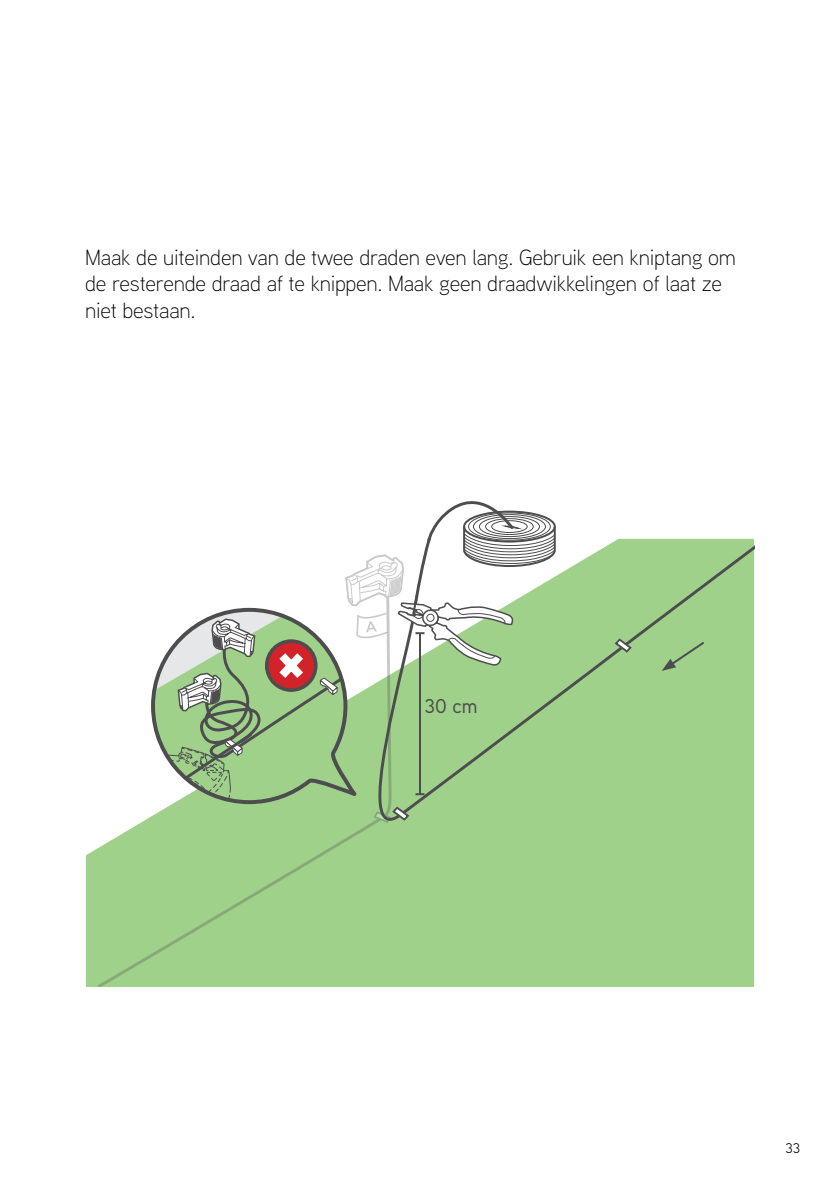
<style>
.page{position:relative;width:840px;height:1191px;background:#fff}
.page>*{position:absolute;margin:0;border:0;box-sizing:border-box;transform-origin:0 0}
.t1{font:300 22px/26.4px "Aaux Next";letter-spacing:-.01em;color:#000}
.t2{font:500 20px "Aaux Next";color:#4d4d4f}
.t3{font:14px "Aaux Next";color:#000}
</style>
<div class="page">
<div style="left:86px;top:850px;width:667px;height:137px;background:#9fd18a"></div>
<div style="left:95px;top:815px;width:298px;height:172px;background:#9fd18a"></div>
<div style="left:344px;top:539px;width:409px;height:319px;background:#9fd18a"></div>
<svg style="left:613px;top:637px;width:19px;height:17px"></svg>
<svg style="left:153px;top:501px;width:403px;height:323px"></svg>
<p class="t1" style="left:85px;top:243px;width:651px">Maak de uiteinden van de twee draden even lang. Gebruik een kniptang om de resterende draad af te knippen. Maak geen draadwikkelingen of laat ze niet bestaan.</p>
<p class="t2" style="left:424px;top:692px;width:55px">30 cm</p>
<p class="t3" style="left:785px;top:1139px;width:16px">33</p>
</div>
